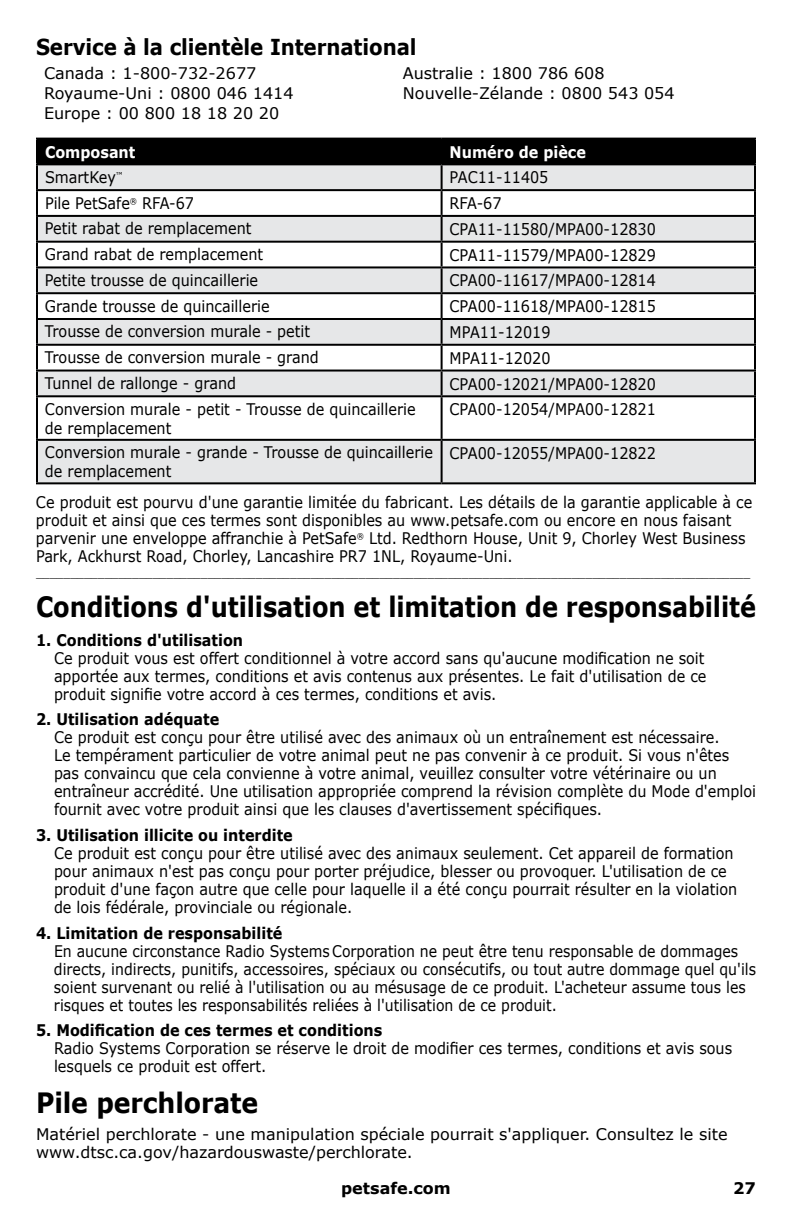
<style>
.page{position:relative;width:792px;height:1224px;background:#fff}
.page>*{position:absolute;margin:0;border:0;box-sizing:border-box;transform-origin:0 0}
.t1{font:700 28px "Verdana";letter-spacing:-.005em;color:#000;scale:.86 1}
.t2{font:700 28px "Verdana";letter-spacing:-.005em;color:#000;scale:.9 1}
.t3{font:700 22px "Verdana";letter-spacing:-.005em;color:#000;scale:.9 1}
.t4{font:16px/18px "Verdana";color:#000;scale:.9 1}
.t5{font:16px/18px "Verdana";color:#000;scale:.88 1}
.t6{font:16px/20px "Verdana";color:#000}
.t7{font:700 16px "Verdana";color:#000;scale:.9 1}
.t8{font:700 16px "Verdana";color:#fff;scale:.9 1}
.t9{font:700 16px "Verdana";color:#000}
.t10{font:12px "Verdana";color:#000;scale:.9 1}
</style>
<div class="page">
<div style="left:38px;top:140px;width:716px;height:23px;background:#000"></div>
<svg style="left:38px;top:165px;width:716px;height:317px;fill:#e6e7e8"></svg>
<hr style="left:36px;top:138px;width:406px;height:2px;background:#000">
<hr style="left:36px;top:140px;width:2px;height:23px;background:#000">
<hr style="left:442px;top:138px;width:314px;height:2px;background:#000">
<hr style="left:441px;top:140px;width:2px;height:23px;background:#000">
<hr style="left:754px;top:140px;width:2px;height:23px;background:#000">
<hr style="left:36px;top:217px;width:2px;height:24px;background:#000">
<hr style="left:441px;top:217px;width:2px;height:24px;background:#000">
<hr style="left:754px;top:217px;width:2px;height:24px;background:#000">
<hr style="left:36px;top:241px;width:406px;height:2px;background:#000">
<hr style="left:36px;top:243px;width:2px;height:23px;background:#000">
<hr style="left:442px;top:241px;width:314px;height:2px;background:#000">
<hr style="left:441px;top:243px;width:2px;height:23px;background:#000">
<hr style="left:754px;top:243px;width:2px;height:23px;background:#000">
<hr style="left:36px;top:266px;width:406px;height:2px;background:#000">
<hr style="left:36px;top:268px;width:2px;height:24px;background:#000">
<hr style="left:442px;top:266px;width:314px;height:2px;background:#000">
<hr style="left:441px;top:268px;width:2px;height:24px;background:#000">
<hr style="left:754px;top:268px;width:2px;height:24px;background:#000">
<hr style="left:36px;top:292px;width:406px;height:2px;background:#000">
<hr style="left:36px;top:294px;width:2px;height:24px;background:#000">
<hr style="left:442px;top:292px;width:314px;height:2px;background:#000">
<hr style="left:441px;top:294px;width:2px;height:24px;background:#000">
<hr style="left:754px;top:294px;width:2px;height:24px;background:#000">
<hr style="left:36px;top:318px;width:406px;height:2px;background:#000">
<hr style="left:36px;top:320px;width:2px;height:24px;background:#000">
<hr style="left:442px;top:318px;width:314px;height:2px;background:#000">
<hr style="left:441px;top:320px;width:2px;height:24px;background:#000">
<hr style="left:754px;top:320px;width:2px;height:24px;background:#000">
<hr style="left:36px;top:344px;width:406px;height:2px;background:#000">
<hr style="left:36px;top:346px;width:2px;height:24px;background:#000">
<hr style="left:442px;top:344px;width:314px;height:2px;background:#000">
<hr style="left:441px;top:346px;width:2px;height:24px;background:#000">
<hr style="left:754px;top:346px;width:2px;height:24px;background:#000">
<hr style="left:36px;top:370px;width:406px;height:2px;background:#000">
<hr style="left:36px;top:372px;width:2px;height:23px;background:#000">
<hr style="left:442px;top:370px;width:314px;height:2px;background:#000">
<hr style="left:441px;top:372px;width:2px;height:23px;background:#000">
<hr style="left:754px;top:372px;width:2px;height:23px;background:#000">
<hr style="left:36px;top:395px;width:406px;height:2px;background:#000">
<hr style="left:36px;top:397px;width:2px;height:42px;background:#000">
<hr style="left:442px;top:395px;width:314px;height:2px;background:#000">
<hr style="left:441px;top:397px;width:2px;height:42px;background:#000">
<hr style="left:754px;top:397px;width:2px;height:42px;background:#000">
<hr style="left:36px;top:439px;width:406px;height:2px;background:#000">
<hr style="left:36px;top:441px;width:2px;height:41px;background:#000">
<hr style="left:442px;top:439px;width:314px;height:2px;background:#000">
<hr style="left:441px;top:441px;width:2px;height:41px;background:#000">
<hr style="left:754px;top:441px;width:2px;height:41px;background:#000">
<hr style="left:36px;top:482px;width:406px;height:2px;background:#000">
<hr style="left:442px;top:482px;width:314px;height:2px;background:#000">
<hr style="left:36px;top:191px;width:2px;height:24px;background:#000">
<hr style="left:441px;top:191px;width:2px;height:24px;background:#000">
<hr style="left:754px;top:191px;width:2px;height:24px;background:#000">
<hr style="left:36px;top:215px;width:406px;height:2px;background:#000">
<hr style="left:442px;top:215px;width:314px;height:2px;background:#000">
<hr style="left:442px;top:163px;width:314px;height:2px;background:#000">
<hr style="left:754px;top:165px;width:2px;height:24px;background:#000">
<hr style="left:442px;top:189px;width:314px;height:2px;background:#000">
<hr style="left:36px;top:163px;width:406px;height:2px;background:#000">
<hr style="left:36px;top:165px;width:2px;height:24px;background:#000">
<hr style="left:441px;top:165px;width:2px;height:24px;background:#000">
<hr style="left:36px;top:189px;width:406px;height:2px;background:#000">
<h2 class="t3" style="left:36px;top:33px;width:424px">Service à la clientèle International</h2>
<p class="t6" style="left:44px;top:64px;width:251px">Canada : 1-800-732-2677<br>Royaume-Uni : 0800 046 1414<br>Europe : 00 800 18 18 20 20</p>
<p class="t6" style="left:403px;top:64px;width:273px">Australie : 1800 786 608<br>Nouvelle-Zélande : 0800 543 054</p>
<p class="t8" style="left:45px;top:141px;width:102px">Composant</p>
<p class="t8" style="left:450px;top:141px;width:153px">Numéro de pièce</p>
<p class="t4" style="left:45px;top:169px;width:88px">SmartKey<sup>™</sup></p>
<p class="t4" style="left:450px;top:169px;width:111px">PAC11-11405</p>
<p class="t4" style="left:45px;top:195px;width:167px">Pile PetSafe<sup>®</sup> RFA-67</p>
<p class="t4" style="left:450px;top:195px;width:59px">RFA-67</p>
<p class="t4" style="left:45px;top:220px;width:231px">Petit rabat de remplacement</p>
<p class="t4" style="left:450px;top:220px;width:231px">CPA11-11580/MPA00-12830</p>
<p class="t4" style="left:45px;top:245px;width:244px">Grand rabat de remplacement</p>
<p class="t4" style="left:450px;top:246px;width:231px">CPA11-11579/MPA00-12829</p>
<p class="t4" style="left:45px;top:271px;width:238px">Petite trousse de quincaillerie</p>
<p class="t4" style="left:450px;top:272px;width:231px">CPA00-11617/MPA00-12814</p>
<p class="t4" style="left:45px;top:297px;width:251px">Grande trousse de quincaillerie</p>
<p class="t4" style="left:450px;top:298px;width:231px">CPA00-11618/MPA00-12815</p>
<p class="t4" style="left:45px;top:323px;width:296px">Trousse de conversion murale - petit</p>
<p class="t4" style="left:450px;top:323px;width:114px">MPA11-12019</p>
<p class="t4" style="left:45px;top:349px;width:306px">Trousse de conversion murale - grand</p>
<p class="t4" style="left:450px;top:349px;width:114px">MPA11-12020</p>
<p class="t4" style="left:45px;top:374px;width:214px">Tunnel de rallonge - grand</p>
<p class="t4" style="left:450px;top:375px;width:231px">CPA00-12021/MPA00-12820</p>
<p class="t4" style="left:45px;top:399px;width:413px;line-height:19.2px">Conversion murale - petit - Trousse de quincaillerie de remplacement</p>
<p class="t4" style="left:450px;top:401px;width:231px">CPA00-12054/MPA00-12821</p>
<p class="t4" style="left:45px;top:443px;width:433px;line-height:19.2px">Conversion murale - grande - Trousse de quincaillerie de remplacement</p>
<p class="t4" style="left:450px;top:444px;width:231px">CPA00-12055/MPA00-12822</p>
<p class="t4" style="left:36px;top:494px;width:797px">Ce produit est pourvu d'une garantie limitée du fabricant. Les détails de la garantie applicable à ce produit et ainsi que ces termes sont disponibles au www.petsafe.com ou encore en nous faisant parvenir une enveloppe affranchie à PetSafe<sup>®</sup> Ltd. Redthorn House, Unit 9, Chorley West Business Park, Ackhurst Road, Chorley, Lancashire PR7 1NL, Royaume-Uni.</p>
<p class="t10" style="left:36px;top:565px;width:795px">________________________________________________________________________________________________________</p>
<h1 class="t1" style="left:36px;top:589px;width:839px">Conditions d'utilisation et limitation de responsabilité</h1>
<p class="t7" style="left:36px;top:629px;width:232px">1. Conditions d'utilisation</p>
<p class="t4" style="left:54px;top:649px;width:726px;text-align:justify">Ce produit vous est offert conditionnel à votre accord sans qu'aucune modification ne soit apportée aux termes, conditions et avis contenus aux présentes. Le fait d'utilisation de ce produit signifie votre accord à ces termes, conditions et avis.</p>
<p class="t7" style="left:36px;top:709px;width:205px">2. Utilisation adéquate</p>
<p class="t4" style="left:54px;top:729px;width:782px">Ce produit est conçu pour être utilisé avec des animaux où un entraînement est nécessaire.<br>Le tempérament particulier de votre animal peut ne pas convenir à ce produit. Si vous n'êtes pas convaincu que cela convienne à votre animal, veuillez consulter votre vétérinaire ou un entraîneur accrédité. Une utilisation appropriée comprend la révision complète du Mode d'emploi fournit avec votre produit ainsi que les clauses d'avertissement spécifiques.</p>
<p class="t7" style="left:36px;top:825px;width:287px">3. Utilisation illicite ou interdite</p>
<p class="t4" style="left:54px;top:844px;width:761px">Ce produit est conçu pour être utilisé avec des animaux seulement. Cet appareil de formation pour animaux n'est pas conçu pour porter préjudice, blesser ou provoquer. L'utilisation de ce produit d'une façon autre que celle pour laquelle il a été conçu pourrait résulter en la violation de lois fédérale, provinciale ou régionale.</p>
<p class="t7" style="left:36px;top:922px;width:275px">4. Limitation de responsabilité</p>
<p class="t5" style="left:54px;top:942px;width:799px">En aucune circonstance Radio Systems Corporation ne peut être tenu responsable de dommages directs, indirects, punitifs, accessoires, spéciaux ou consécutifs, ou tout autre dommage quel qu'ils soient survenant ou relié à l'utilisation ou au mésusage de ce produit. L'acheteur assume tous les risques et toutes les responsabilités reliées à l'utilisation de ce produit.</p>
<p class="t7" style="left:36px;top:1020px;width:386px">5. Modification de ces termes et conditions</p>
<p class="t4" style="left:54px;top:1040px;width:755px">Radio Systems Corporation se réserve le droit de modifier ces termes, conditions et avis sous lesquels ce produit est offert.</p>
<h1 class="t2" style="left:36px;top:1084px;width:249px">Pile perchlorate</h1>
<p class="t6" style="left:36px;top:1125px;width:693px;line-height:18px">Matériel perchlorate - une manipulation spéciale pourrait s'appliquer. Consultez le site www.dtsc.ca.gov/hazardouswaste/perchlorate.</p>
<p class="t9" style="left:341px;top:1178px;width:111px">petsafe.com</p>
<p class="t9" style="left:733px;top:1178px;width:24px">27</p>
</div>
